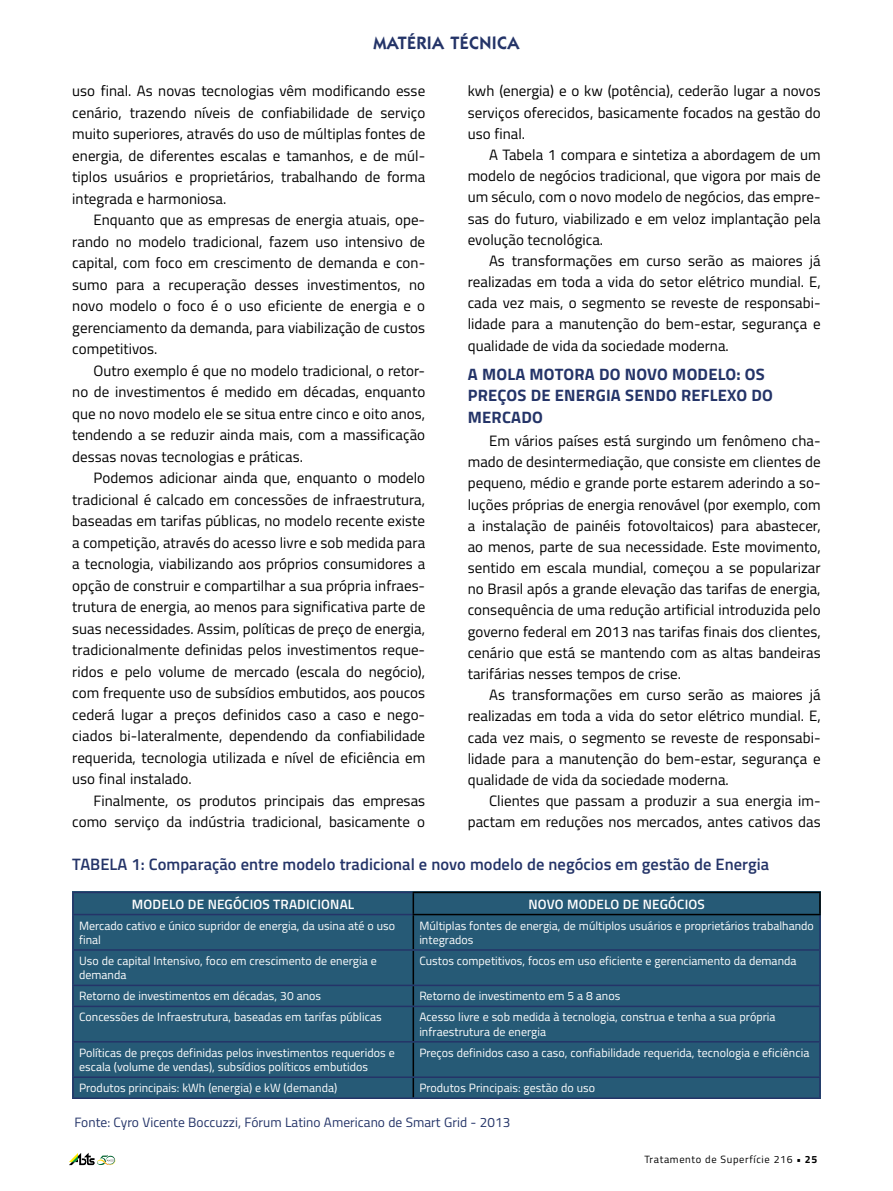
<style>
.page{position:relative;width:893px;height:1191px;background:#fff}
.page>*{position:absolute;margin:0;border:0;box-sizing:border-box;transform-origin:0 0}
.t1{font:600 18px "ITC Kabel Std";letter-spacing:.02em;color:#243468}
.t2{font:600 16.5px "Titillium";letter-spacing:.005em;color:#243468}
.t3{font:700 16.5px/21.1px "Titillium";letter-spacing:.015em;color:#243468}
.t4{font:15px/21.5px "Titillium";letter-spacing:.005em;color:#000;text-align:justify}
.t5{font:13.5px "Titillium";letter-spacing:.005em;color:#243468}
.t6{font:600 13.5px "Titillium";letter-spacing:.015em;color:#fff}
.t7{font:12px/14.4px "Titillium";letter-spacing:.005em;color:#fff}
.t8{font:10.5px "Titillium";letter-spacing:.06em;color:#000}
.s1{font-weight:700}
</style>
<div class="page">
<svg style="left:69px;top:1152px;width:47px;height:13px"></svg>
<div style="left:72px;top:891px;width:749px;height:208px;background:#265a76"></div>
<hr style="left:413px;top:915px;width:1px;height:34px;background:#000">
<hr style="left:413px;top:950px;width:1px;height:34px;background:#000">
<svg style="left:413px;top:986px;width:1px;height:19px"></svg>
<hr style="left:413px;top:1007px;width:1px;height:34px;background:#000">
<hr style="left:413px;top:1042px;width:1px;height:34px;background:#000">
<svg style="left:413px;top:1078px;width:1px;height:19px"></svg>
<hr style="left:72px;top:891px;width:341px;height:2px;background:#243468">
<hr style="left:72px;top:893px;width:2px;height:20px;background:#243468">
<hr style="left:72px;top:913px;width:341px;height:2px;background:#243468">
<hr style="left:72px;top:915px;width:2px;height:34px;background:#243468">
<hr style="left:819px;top:915px;width:2px;height:34px;background:#243468">
<hr style="left:72px;top:949px;width:341px;height:1px;background:#243468">
<hr style="left:72px;top:950px;width:2px;height:34px;background:#243468">
<hr style="left:413px;top:949px;width:408px;height:1px;background:#243468">
<hr style="left:819px;top:950px;width:2px;height:34px;background:#243468">
<hr style="left:72px;top:984px;width:341px;height:2px;background:#243468">
<svg style="left:72px;top:986px;width:2px;height:19px"></svg>
<hr style="left:413px;top:984px;width:408px;height:2px;background:#243468">
<svg style="left:819px;top:986px;width:2px;height:19px"></svg>
<hr style="left:72px;top:1005px;width:341px;height:2px;background:#243468">
<hr style="left:72px;top:1007px;width:2px;height:34px;background:#243468">
<hr style="left:413px;top:1005px;width:408px;height:2px;background:#243468">
<hr style="left:819px;top:1007px;width:2px;height:34px;background:#243468">
<hr style="left:72px;top:1041px;width:341px;height:1px;background:#243468">
<hr style="left:72px;top:1042px;width:2px;height:34px;background:#243468">
<hr style="left:413px;top:1041px;width:408px;height:1px;background:#243468">
<hr style="left:819px;top:1042px;width:2px;height:34px;background:#243468">
<hr style="left:72px;top:1076px;width:341px;height:2px;background:#243468">
<svg style="left:72px;top:1078px;width:2px;height:19px"></svg>
<hr style="left:413px;top:1076px;width:408px;height:2px;background:#243468">
<svg style="left:819px;top:1078px;width:2px;height:19px"></svg>
<hr style="left:72px;top:1097px;width:341px;height:2px;background:#243468">
<hr style="left:413px;top:1097px;width:408px;height:2px;background:#243468">
<hr style="left:413px;top:891px;width:408px;height:2px;background:#000">
<svg style="left:413px;top:893px;width:1px;height:20px"></svg>
<hr style="left:819px;top:893px;width:2px;height:20px;background:#000">
<hr style="left:413px;top:913px;width:408px;height:2px;background:#000">
<p class="t1" style="left:373px;top:32px;width:148px">MATÉRIA TÉCNICA</p>
<p class="t4" style="left:72px;top:80px;width:354px">uso final. As novas tecnologias vêm modificando esse cenário, trazendo níveis de confiabilidade de serviço muito superiores, através do uso de múltiplas fontes de energia, de diferentes escalas e tamanhos, e de múl&shy;tiplos usuários e proprietários, trabalhando de forma integrada e harmoniosa.</p>
<p class="t4" style="left:72px;top:209px;width:354px;text-indent:21px">Enquanto que as empresas de energia atuais, ope&shy;rando no modelo tradicional, fazem uso intensivo de capital, com foco em crescimento de demanda e con&shy;sumo para a recuperação desses investimentos, no novo modelo o foco é o uso eficiente de energia e o gerenciamento da demanda, para viabilização de custos competitivos.</p>
<p class="t4" style="left:72px;top:359px;width:354px;text-indent:21px">Outro exemplo é que no modelo tradicional, o retor&shy;no de investimentos é medido em décadas, enquanto que no novo modelo ele se situa entre cinco e oito anos, tendendo a se reduzir ainda mais, com a massificação dessas novas tecnologias e práticas.</p>
<p class="t4" style="left:72px;top:466px;width:354px;text-indent:21px">Podemos adicionar ainda que, enquanto o modelo tradicional é calcado em concessões de infraestrutura, baseadas em tarifas públicas, no modelo recente existe a competição, através do acesso livre e sob medida para a tecnologia, viabilizando aos próprios consumidores a opção de construir e compartilhar a sua própria infraes&shy;trutura de energia, ao menos para significativa parte de suas necessidades. Assim, políticas de preço de energia, tradicionalmente definidas pelos investimentos reque&shy;ridos e pelo volume de mercado (escala do negócio), com frequente uso de subsídios embutidos, aos poucos cederá lugar a preços definidos caso a caso e nego&shy;ciados bi-lateralmente, dependendo da confiabilidade requerida, tecnologia utilizada e nível de eficiência em uso final instalado.</p>
<p class="t4" style="left:72px;top:789px;width:354px;text-align:right">Finalmente, os produtos principais das empresas como serviço da indústria tradicional, basicamente o</p>
<p class="t4" style="left:468px;top:80px;width:354px">kwh (energia) e o kw (potência), cederão lugar a novos serviços oferecidos, basicamente focados na gestão do uso final.</p>
<p class="t4" style="left:468px;top:143px;width:354px;text-indent:21px">A Tabela 1 compara e sintetiza a abordagem de um modelo de negócios tradicional, que vigora por mais de um século, com o novo modelo de negócios, das empre&shy;sas do futuro, viabilizado e em veloz implantação pela evolução tecnológica.</p>
<p class="t4" style="left:468px;top:249px;width:354px;text-indent:21px">As transformações em curso serão as maiores já realizadas em toda a vida do setor elétrico mundial. E, cada vez mais, o segmento se reveste de responsabi&shy;lidade para a manutenção do bem-estar, segurança e qualidade de vida da sociedade moderna.</p>
<p class="t3" style="left:468px;top:363px;width:307px">A MOLA MOTORA DO NOVO MODELO: OS<br>PREÇOS DE ENERGIA SENDO REFLEXO DO<br>MERCADO</p>
<p class="t4" style="left:468px;top:429px;width:354px;text-indent:21px">Em vários países está surgindo um fenômeno cha&shy;mado de desintermediação, que consiste em clientes de pequeno, médio e grande porte estarem aderindo a so&shy;luções próprias de energia renovável (por exemplo, com a instalação de painéis fotovoltaicos) para abastecer, ao menos, parte de sua necessidade. Este movimento, sentido em escala mundial, começou a se popularizar no Brasil após a grande elevação das tarifas de energia, consequência de uma redução artificial introduzida pelo governo federal em 2013 nas tarifas finais dos clientes, cenário que está se mantendo com as altas bandeiras tarifárias nesses tempos de crise.</p>
<p class="t4" style="left:468px;top:683px;width:354px;text-indent:21px">As transformações em curso serão as maiores já realizadas em toda a vida do setor elétrico mundial. E, cada vez mais, o segmento se reveste de responsabi&shy;lidade para a manutenção do bem-estar, segurança e qualidade de vida da sociedade moderna.</p>
<p class="t4" style="left:468px;top:789px;width:354px;text-align:right">Clientes que passam a produzir a sua energia im&shy;pactam em reduções nos mercados, antes cativos das</p>
<p class="t2" style="left:72px;top:851px;width:698px">TABELA 1: Comparação entre modelo tradicional e novo modelo de negócios em gestão de Energia</p>
<p class="t6" style="left:132px;top:893px;width:224px">MODELO DE NEGÓCIOS TRADICIONAL</p>
<p class="t6" style="left:528px;top:893px;width:178px">NOVO MODELO DE NEGÓCIOS</p>
<p class="t7" style="left:79px;top:917px;width:317px">Mercado cativo e único supridor de energia, da usina até o uso final</p>
<p class="t7" style="left:419px;top:917px;width:396px">Múltiplas fontes de energia, de múltiplos usuários e proprietários trabalhando integrados</p>
<p class="t7" style="left:79px;top:953px;width:299px">Uso de capital Intensivo, foco em crescimento de energia e demanda</p>
<p class="t7" style="left:419px;top:953px;width:379px">Custos competitivos, focos em uso eficiente e gerenciamento da demanda</p>
<p class="t7" style="left:79px;top:988px;width:244px">Retorno de investimentos em décadas, 30 anos</p>
<p class="t7" style="left:419px;top:988px;width:202px">Retorno de investimento em 5 a 8 anos</p>
<p class="t7" style="left:79px;top:1009px;width:304px">Concessões de Infraestrutura, baseadas em tarifas públicas</p>
<p class="t7" style="left:419px;top:1009px;width:358px">Acesso livre e sob medida à tecnologia, construa e tenha a sua própria infraestrutura de energia</p>
<p class="t7" style="left:79px;top:1044px;width:317px">Políticas de preços definidas pelos investimentos requeridos e escala (volume de vendas), subsídios políticos embutidos</p>
<p class="t7" style="left:419px;top:1044px;width:392px">Preços definidos caso a caso, confiabilidade requerida, tecnologia e eficiência</p>
<p class="t7" style="left:79px;top:1080px;width:260px">Produtos principais: kWh (energia) e kW (demanda)</p>
<p class="t7" style="left:419px;top:1080px;width:177px">Produtos Principais: gestão do uso</p>
<p class="t5" style="left:74px;top:1112px;width:437px">Fonte: Cyro Vicente Boccuzzi, Fórum Latino Americano de Smart Grid - 2013</p>
<p class="t8" style="left:644px;top:1151px;width:174px">Tratamento de Superfície 216 <span class="s1">• 25</span></p>
</div>
